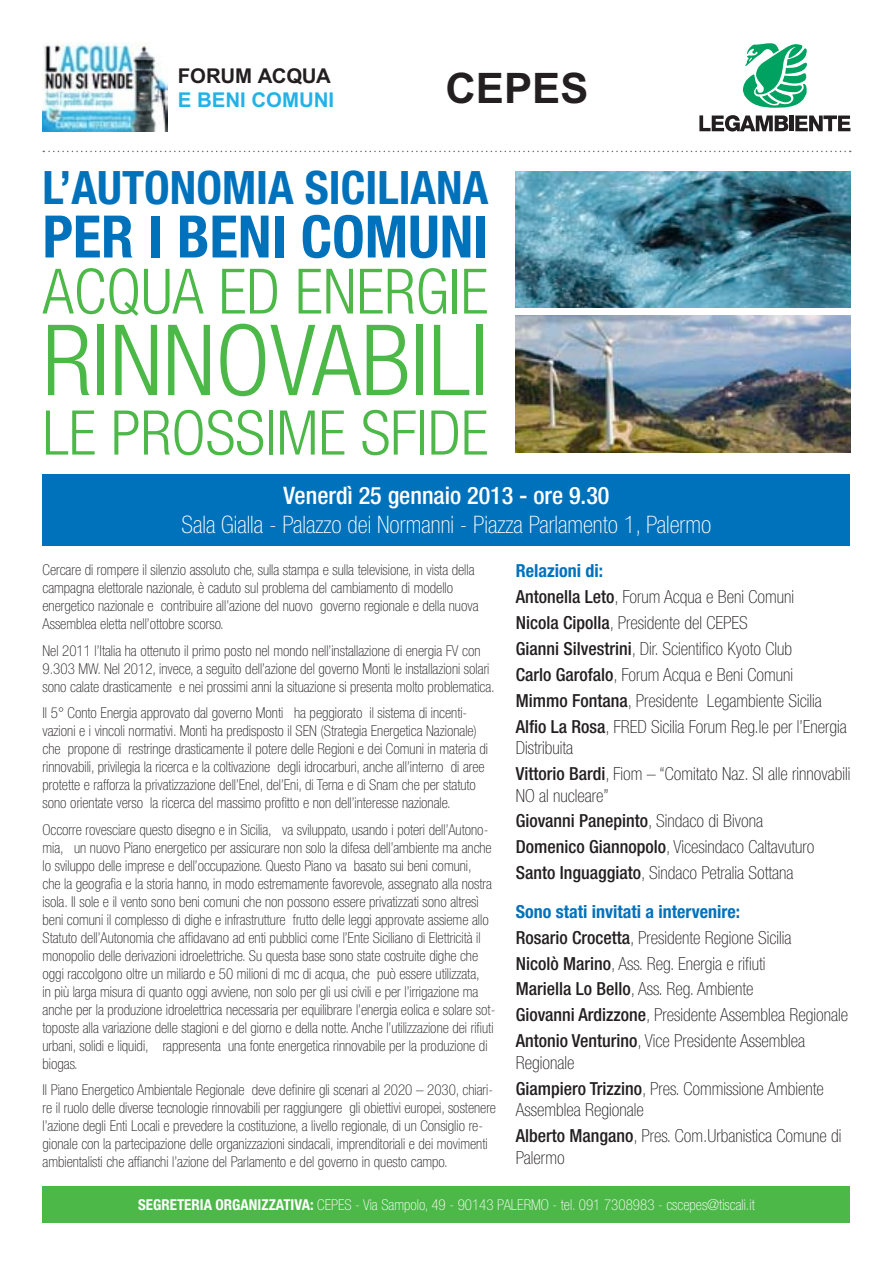
<style>
.page{position:relative;width:893px;height:1263px;background:#fff}
.page>*{position:absolute;margin:0;border:0;box-sizing:border-box;transform-origin:0 0}
.t1{font:300 condensed 98.4px "Helvetica Neue LT Std";color:#4cb848}
.t2{font:300 condensed 62.55px "Helvetica Neue LT Std";color:#4cb848}
.t3{font:300 condensed 61.65px "Helvetica Neue LT Std";color:#4cb848}
.t4{font:700 condensed 58.65px "Helvetica Neue LT Std";color:#0072bc}
.t5{font:700 condensed 46.2px "Helvetica Neue LT Std";color:#0072bc}
.t6{font:700 42px "Arial SFMT";color:#231f20}
.t7{font:100 condensed 24.15px "Helvetica Neue LT Std";color:#fff}
.t8{font:500 condensed 24.15px "Helvetica Neue LT Std";color:#fff}
.t9{font:700 20.4px "Arial SFMT";color:#23b2e7}
.t10{font:700 20.4px "Arial SFMT";letter-spacing:-.01em;color:#231f20}
.t11{font:100 condensed 18px/21.6px "Helvetica Neue LT Std";color:#231f20}
.t12{font:700 condensed 18px "Helvetica Neue LT Std";color:#0072bc}
.t13{font:500 condensed 18px "Helvetica Neue LT Std";color:#231f20}
.t14{font:100 condensed 15px/18px "Helvetica Neue LT Std";color:#231f20}
.t15{font:100 condensed 15px "Helvetica Neue LT Std";color:#fff}
.s1{font-weight:500}
.s2{font-weight:100}
.s3{font-weight:700}
</style>
<div class="page">
<div style="left:43px;top:1186px;width:807px;height:37px;background:#4cb848"></div>
<div style="left:43px;top:474px;width:807px;height:71px;background:#0072bc"></div>
<svg style="left:43px;top:151px;width:808px;height:1px"></svg>
<img style="left:516px;top:171px;width:334px;height:136px">
<img style="left:516px;top:316px;width:334px;height:136px">
<svg style="left:699px;top:115px;width:89px;height:16px"></svg>
<hr style="left:789px;top:115px;width:4px;height:16px;background:#231f20">
<svg style="left:795px;top:115px;width:55px;height:16px"></svg>
<svg style="left:742px;top:43px;width:65px;height:65px"></svg>
<img style="left:43px;top:43px;width:124px;height:88px">
<p class="t10" style="left:178px;top:64px;width:155px">FORUM ACQUA</p>
<p class="t9" style="left:178px;top:88px;width:158px">E BENI COMUNI</p>
<p class="t6" style="left:446px;top:64px;width:144px">CEPES</p>
<p class="t5" style="left:43px;top:160px;width:447px">L’AUTONOMIA SICILIANA</p>
<p class="t4" style="left:43px;top:201px;width:447px">PER I BENI COMUNI</p>
<p class="t2" style="left:43px;top:255px;width:447px">ACQUA ED ENERGIE</p>
<p class="t1" style="left:43px;top:304px;width:447px">RINNOVABILI</p>
<p class="t3" style="left:43px;top:397px;width:447px">LE PROSSIME SFIDE</p>
<p class="t8" style="left:283px;top:481px;width:328px">Venerdì 25 gennaio 2013 - ore 9.30</p>
<p class="t7" style="left:182px;top:511px;width:531px">Sala Gialla - Palazzo dei Normanni - Piazza Parlamento 1, Palermo</p>
<p class="t12" style="left:516px;top:560px;width:89px">Relazioni di:</p>
<p class="t11" style="left:516px;top:586px;width:280px"><span class="s1">Antonella Leto</span>, Forum Acqua e Beni Comuni</p>
<p class="t11" style="left:516px;top:612px;width:233px"><span class="s1">Nicola Cipolla</span>, Presidente del CEPES</p>
<p class="t11" style="left:516px;top:638px;width:278px"><span class="s1">Gianni Silvestrini</span>, Dir. Scientifico Kyoto Club</p>
<p class="t11" style="left:516px;top:663px;width:279px"><span class="s1">Carlo Garofalo</span>, Forum Acqua e Beni Comuni</p>
<p class="t11" style="left:516px;top:689px;width:307px"><span class="s1">Mimmo Fontana</span>, Presidente Legambiente Sicilia</p>
<p class="t11" style="left:516px;top:715px;width:332px"><span class="s1">Alfio La Rosa</span>, FRED Sicilia Forum Reg.le per l’Energia<br>Distribuita</p>
<p class="t11" style="left:516px;top:763px;width:336px"><span class="s1">Vittorio Bardi</span>, Fiom – “Comitato Naz. SI alle rinnovabili<br>NO al nucleare”</p>
<p class="t13" style="left:516px;top:810px;width:249px">Giovanni Panepinto<span class="s2">, Sindaco di Bivona</span></p>
<p class="t11" style="left:516px;top:836px;width:300px"><span class="s1">Domenico Giannopolo</span>, Vicesindaco Caltavuturo</p>
<p class="t11" style="left:516px;top:862px;width:279px"><span class="s1">Santo Inguaggiato</span>, Sindaco Petralia Sottana</p>
<p class="t12" style="left:516px;top:900px;width:226px">Sono stati invitati a intervenire:</p>
<p class="t11" style="left:516px;top:926px;width:277px"><span class="s1">Rosario Crocetta</span>, Presidente Regione Sicilia</p>
<p class="t11" style="left:516px;top:952px;width:251px"><span class="s1">Nicolò Marino</span>, Ass. Reg. Energia e rifiuti</p>
<p class="t11" style="left:516px;top:978px;width:239px"><span class="s1">Mariella Lo Bello</span>, Ass. Reg. Ambiente</p>
<p class="t11" style="left:516px;top:1004px;width:334px"><span class="s1">Giovanni Ardizzone</span>, Presidente Assemblea Regionale</p>
<p class="t11" style="left:516px;top:1030px;width:291px"><span class="s1">Antonio Venturino</span>, Vice Presidente Assemblea<br>Regionale</p>
<p class="t11" style="left:516px;top:1077px;width:309px"><span class="s1">Giampiero Trizzino</span>, Pres. Commissione Ambiente<br>Assemblea Regionale</p>
<p class="t11" style="left:516px;top:1125px;width:327px"><span class="s1">Alberto Mangano</span>, Pres. Com.Urbanistica Comune di<br>Palermo</p>
<p class="t14" style="left:43px;top:561px;width:438px">Cercare di rompere il silenzio assoluto che, sulla stampa e sulla televisione, in vista della campagna elettorale nazionale, è caduto sul problema del cambiamento di modello energetico nazionale e contribuire all’azione del nuovo governo regionale e della nuova Assemblea eletta nell’ottobre scorso.</p>
<p class="t14" style="left:43px;top:641px;width:454px">Nel 2011 l’Italia ha ottenuto il primo posto nel mondo nell’installazione di energia FV con<br>9.303 MW. Nel 2012, invece, a seguito dell’azione del governo Monti le installazioni solari sono calate drasticamente e nei prossimi anni la situazione si presenta molto problematica.</p>
<p class="t14" style="left:43px;top:704px;width:447px">Il 5° Conto Energia approvato dal governo Monti ha peggiorato il sistema di incenti&shy;vazioni e i vincoli normativi. Monti ha predisposto il SEN (Strategia Energetica Nazionale) che propone di restringe drasticamente il potere delle Regioni e dei Comuni in materia di rinnovabili, privilegia la ricerca e la coltivazione degli idrocarburi, anche all’interno di aree protette e rafforza la privatizzazione dell’Enel, del’Eni, di Terna e di Snam che per statuto sono orientate verso la ricerca del massimo profitto e non dell’interesse nazionale.</p>
<p class="t14" style="left:43px;top:820px;width:454px">Occorre rovesciare questo disegno e in Sicilia, va sviluppato, usando i poteri dell’Autono&shy;mia, un nuovo Piano energetico per assicurare non solo la difesa dell’ambiente ma anche lo sviluppo delle imprese e dell’occupazione. Questo Piano va basato sui beni comuni,<br>che la geografia e la storia hanno, in modo estremamente favorevole, assegnato alla nostra isola. Il sole e il vento sono beni comuni che non possono essere privatizzati sono altresì beni comuni il complesso di dighe e infrastrutture frutto delle leggi approvate assieme allo Statuto dell’Autonomia che affidavano ad enti pubblici come l’Ente Siciliano di Elettricità il monopolio delle derivazioni idroelettriche. Su questa base sono state costruite dighe che oggi raccolgono oltre un miliardo e 50 milioni di mc di acqua, che può essere utilizzata,<br>in più larga misura di quanto oggi avviene, non solo per gli usi civili e per l’irrigazione ma anche per la produzione idroelettrica necessaria per equilibrare l’energia eolica e solare sot&shy;toposte alla variazione delle stagioni e del giorno e della notte. Anche l’utilizzazione dei rifiuti urbani, solidi e liquidi, rappresenta una fonte energetica rinnovabile per la produzione di biogas.</p>
<p class="t14" style="left:43px;top:1081px;width:455px">Il Piano Energetico Ambientale Regionale deve definire gli scenari al 2020 – 2030, chiari&shy;re il ruolo delle diverse tecnologie rinnovabili per raggiungere gli obiettivi europei, sostenere l’azione degli Enti Locali e prevedere la costituzione, a livello regionale, di un Consiglio re&shy;gionale con la partecipazione delle organizzazioni sindacali, imprenditoriali e dei movimenti ambientalisti che affianchi l’azione del Parlamento e del governo in questo campo.</p>
<p class="t15" style="left:138px;top:1196px;width:618px"><span class="s3">SEGRETERIA ORGANIZZATIVA:</span> CEPES - Via Sampolo, 49 - 90143 PALERMO - tel. 091 7308983 - cscepes@tiscali.it</p>
</div>
